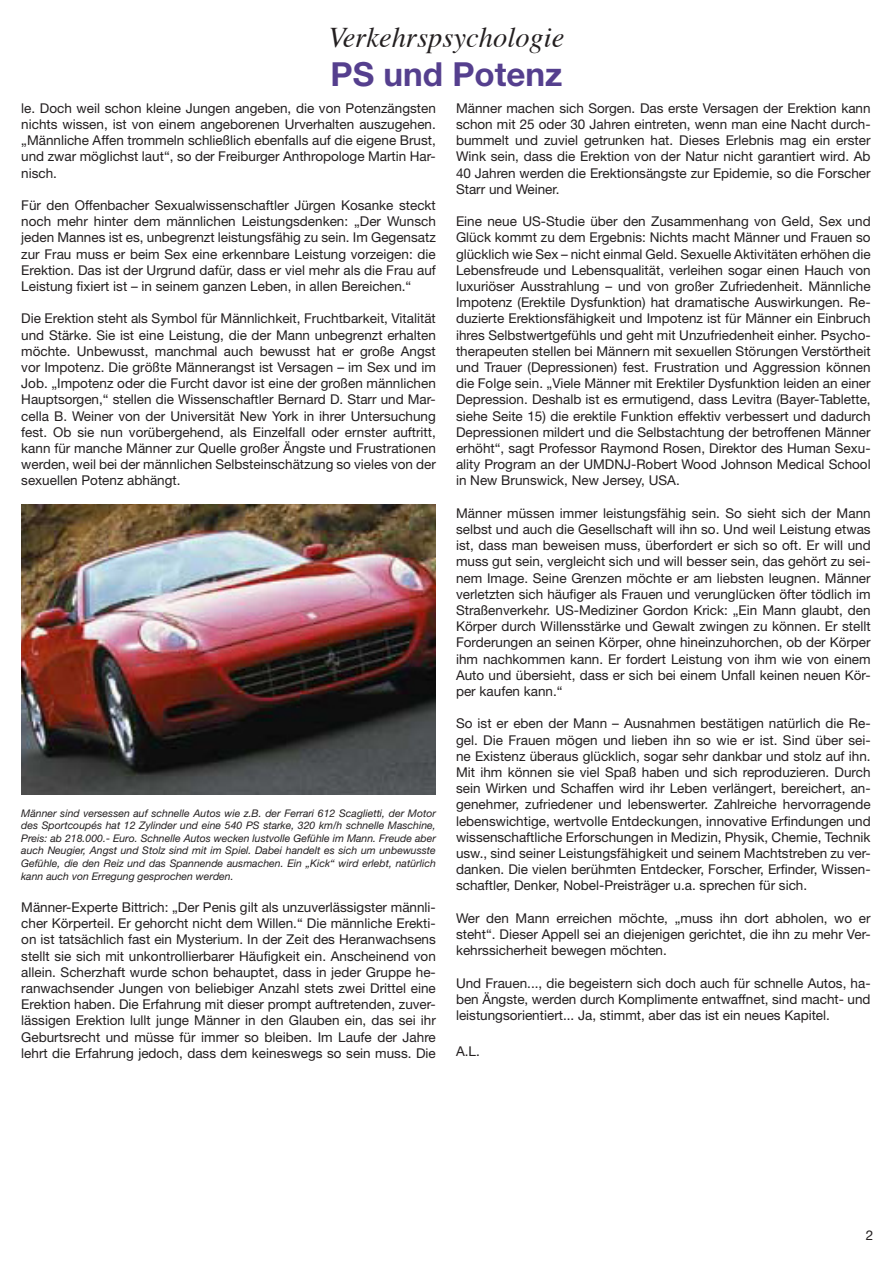
<style>
.page{position:relative;width:893px;height:1263px;background:#fff}
.page>*{position:absolute;margin:0;border:0;box-sizing:border-box;transform-origin:0 0}
.t1{font:700 33.15px "Helvetica Neue";color:#553f8e}
.t2{font:italic 28.5px "Times";color:#231f20}
.t3{font:13.5px/16.2px "Helvetica Neue";color:#231f20;text-align:justify}
.t4{font:italic 10.5px/12.6px "Helvetica Neue";color:#231f20;text-align:justify}
</style>
<div class="page">
<img style="left:21px;top:505px;width:415px;height:290px">
<h2 class="t2" style="left:329px;top:13px;width:237px">Verkehrspsychologie</h2>
<h1 class="t1" style="left:331px;top:53px;width:233px">PS und Potenz</h1>
<p class="t3" style="left:21px;top:100px;width:416px">le. Doch weil schon kleine Jungen angeben, die von Potenzängsten nichts wissen, ist von einem angeborenen Urverhalten auszugehen. „Männliche Affen trommeln schließlich ebenfalls auf die eigene Brust, und zwar möglichst laut“, so der Freiburger Anthropologe Martin Har&shy;nisch.</p>
<p class="t3" style="left:21px;top:197px;width:416px">Für den Offenbacher Sexualwissenschaftler Jürgen Kosanke steckt noch mehr hinter dem männlichen Leistungsdenken: „Der Wunsch jeden Mannes ist es, unbegrenzt leistungsfähig zu sein. Im Gegensatz zur Frau muss er beim Sex eine erkennbare Leistung vorzeigen: die Erektion. Das ist der Urgrund dafür, dass er viel mehr als die Frau auf Leistung fixiert ist – in seinem ganzen Leben, in allen Bereichen.“</p>
<p class="t3" style="left:21px;top:310px;width:416px">Die Erektion steht als Symbol für Männlichkeit, Fruchtbarkeit, Vitalität und Stärke. Sie ist eine Leistung, die der Mann unbegrenzt erhalten möchte. Unbewusst, manchmal auch bewusst hat er große Angst vor Impotenz. Die größte Männerangst ist Versagen – im Sex und im Job. „Impotenz oder die Furcht davor ist eine der großen männlichen Hauptsorgen,“ stellen die Wissenschaftler Bernard D. Starr und Mar&shy;cella B. Weiner von der Universität New York in ihrer Untersuchung fest. Ob sie nun vorübergehend, als Einzelfall oder ernster auftritt, kann für manche Männer zur Quelle großer Ängste und Frustrationen werden, weil bei der männlichen Selbsteinschätzung so vieles von der sexuellen Potenz abhängt.</p>
<p class="t4" style="left:21px;top:806px;width:416px">Männer sind versessen auf schnelle Autos wie z.B. der Ferrari 612 Scaglietti, der Motor des Sportcoupés hat 12 Zylinder und eine 540 PS starke, 320 km/h schnelle Maschine, Preis: ab 218.000.- Euro. Schnelle Autos wecken lustvolle Gefühle im Mann. Freude aber auch Neugier, Angst und Stolz sind mit im Spiel. Dabei handelt es sich um unbewusste Gefühle, die den Reiz und das Spannende ausmachen. Ein „Kick“ wird erlebt, natürlich kann auch von Erregung gesprochen werden.</p>
<p class="t3" style="left:21px;top:899px;width:416px">Männer-Experte Bittrich: „Der Penis gilt als unzuverlässigster männli&shy;cher Körperteil. Er gehorcht nicht dem Willen.“ Die männliche Erekti&shy;on ist tatsächlich fast ein Mysterium. In der Zeit des Heranwachsens stellt sie sich mit unkontrollierbarer Häufigkeit ein. Anscheinend von allein. Scherzhaft wurde schon behauptet, dass in jeder Gruppe he&shy;ranwachsender Jungen von beliebiger Anzahl stets zwei Drittel eine Erektion haben. Die Erfahrung mit dieser prompt auftretenden, zuver&shy;lässigen Erektion lullt junge Männer in den Glauben ein, das sei ihr Geburtsrecht und müsse für immer so bleiben. Im Laufe der Jahre lehrt die Erfahrung jedoch, dass dem keineswegs so sein muss. Die</p>
<p class="t3" style="left:456px;top:100px;width:416px">Männer machen sich Sorgen. Das erste Versagen der Erektion kann schon mit 25 oder 30 Jahren eintreten, wenn man eine Nacht durch&shy;bummelt und zuviel getrunken hat. Dieses Erlebnis mag ein erster Wink sein, dass die Erektion von der Natur nicht garantiert wird. Ab 40 Jahren werden die Erektionsängste zur Epidemie, so die Forscher Starr und Weiner.</p>
<p class="t3" style="left:456px;top:213px;width:416px">Eine neue US-Studie über den Zusammenhang von Geld, Sex und Glück kommt zu dem Ergebnis: Nichts macht Männer und Frauen so glücklich wie Sex – nicht einmal Geld. Sexuelle Aktivitäten erhöhen die Lebensfreude und Lebensqualität, verleihen sogar einen Hauch von luxuriöser Ausstrahlung – und von großer Zufriedenheit. Männliche Impotenz (Erektile Dysfunktion) hat dramatische Auswirkungen. Re&shy;duzierte Erektionsfähigkeit und Impotenz ist für Männer ein Einbruch ihres Selbstwertgefühls und geht mit Unzufriedenheit einher. Psycho&shy;therapeuten stellen bei Männern mit sexuellen Störungen Verstörtheit und Trauer (Depressionen) fest. Frustration und Aggression können die Folge sein. „Viele Männer mit Erektiler Dysfunktion leiden an einer Depression. Deshalb ist es ermutigend, dass Levitra (Bayer-Tablette, siehe Seite 15) die erektile Funktion effektiv verbessert und dadurch Depressionen mildert und die Selbstachtung der betroffenen Männer erhöht“, sagt Professor Raymond Rosen, Direktor des Human Sexu&shy;ality Program an der UMDNJ-Robert Wood Johnson Medical School in New Brunswick, New Jersey, USA.</p>
<p class="t3" style="left:456px;top:505px;width:416px">Männer müssen immer leistungsfähig sein. So sieht sich der Mann selbst und auch die Gesellschaft will ihn so. Und weil Leistung etwas ist, dass man beweisen muss, überfordert er sich so oft. Er will und muss gut sein, vergleicht sich und will besser sein, das gehört zu sei&shy;nem Image. Seine Grenzen möchte er am liebsten leugnen. Männer verletzten sich häufiger als Frauen und verunglücken öfter tödlich im Straßenverkehr. US-Mediziner Gordon Krick: „Ein Mann glaubt, den Körper durch Willensstärke und Gewalt zwingen zu können. Er stellt Forderungen an seinen Körper, ohne hineinzuhorchen, ob der Körper ihm nachkommen kann. Er fordert Leistung von ihm wie von einem Auto und übersieht, dass er sich bei einem Unfall keinen neuen Kör&shy;per kaufen kann.“</p>
<p class="t3" style="left:456px;top:715px;width:416px">So ist er eben der Mann – Ausnahmen bestätigen natürlich die Re&shy;gel. Die Frauen mögen und lieben ihn so wie er ist. Sind über sei&shy;ne Existenz überaus glücklich, sogar sehr dankbar und stolz auf ihn.<br>Mit ihm können sie viel Spaß haben und sich reproduzieren. Durch sein Wirken und Schaffen wird ihr Leben verlängert, bereichert, an&shy;genehmer, zufriedener und lebenswerter. Zahlreiche hervorragende lebenswichtige, wertvolle Entdeckungen, innovative Erfindungen und wissenschaftliche Erforschungen in Medizin, Physik, Chemie, Technik usw., sind seiner Leistungsfähigkeit und seinem Machtstreben zu ver&shy;danken. Die vielen berühmten Entdecker, Forscher, Erfinder, Wissen&shy;schaftler, Denker, Nobel-Preisträger u.a. sprechen für sich.</p>
<p class="t3" style="left:456px;top:910px;width:416px">Wer den Mann erreichen möchte, „muss ihn dort abholen, wo er steht“. Dieser Appell sei an diejenigen gerichtet, die ihn zu mehr Ver&shy;kehrssicherheit bewegen möchten.</p>
<p class="t3" style="left:456px;top:974px;width:416px">Und Frauen..., die begeistern sich doch auch für schnelle Autos, ha&shy;ben Ängste, werden durch Komplimente entwaffnet, sind macht- und leistungsorientiert... Ja, stimmt, aber das ist ein neues Kapitel.</p>
<p class="t3" style="left:456px;top:1042px;width:25px">A.L.</p>
<p class="t3" style="left:866px;top:1226px;width:9px">2</p>
</div>
